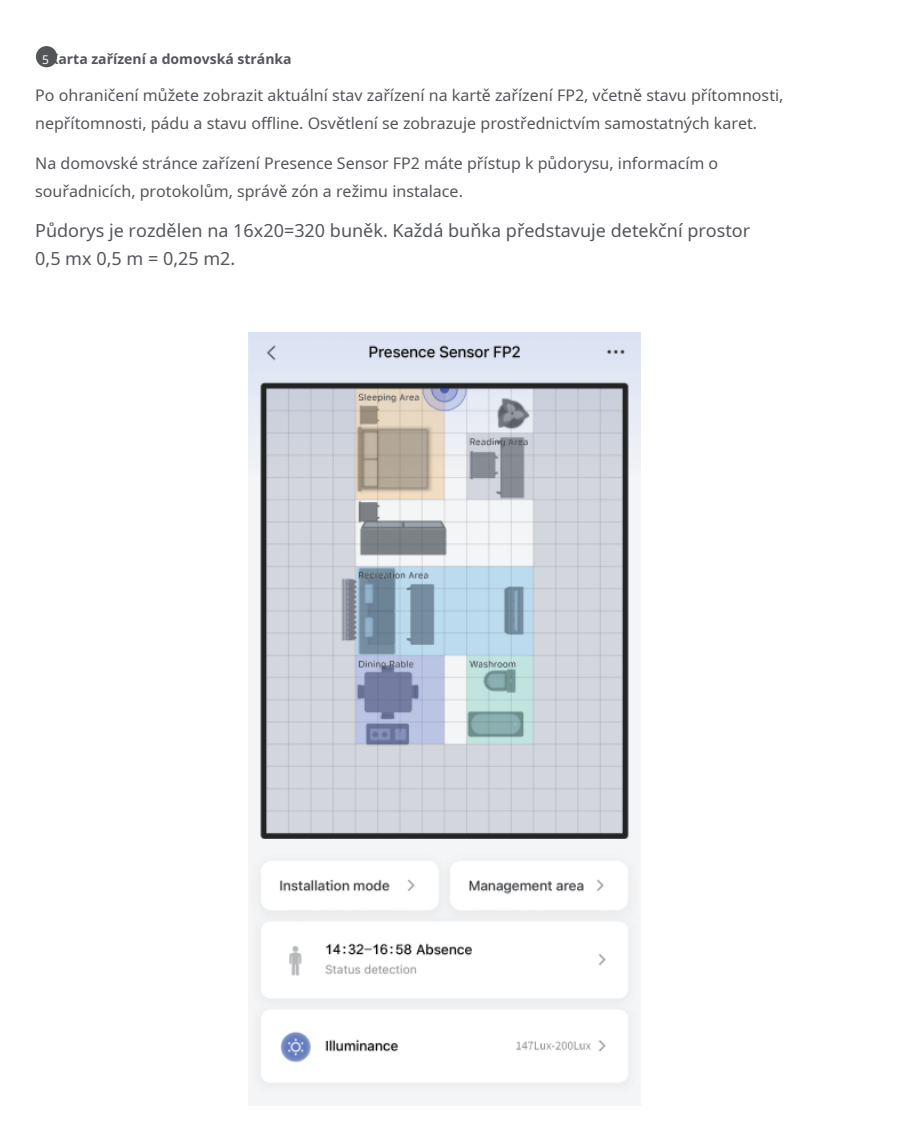
<style>
.page{position:relative;width:908px;height:1134px;background:#fff}
.page>*{position:absolute;margin:0;border:0;box-sizing:border-box;transform-origin:0 0}
.t1{font:18px/28px "Noto Sans";color:#54565b}
.t2{font:16px/28px "Noto Sans";color:#54565b}
.t3{font:700 14px "Noto Sans";color:#54565b}
.s1{font-weight:400;font-size:12px;color:#fff}
</style>
<div class="page">
<div style="left:36px;top:46px;width:21px;height:21px;background:#54555a;border-radius:50%"></div>
<img style="left:248px;top:333px;width:392px;height:772px">
<p class="t3" style="left:42px;top:49px;width:251px"><span class="s1">5</span>Karta zařízení a domovská stránka</p>
<p class="t2" style="left:35px;top:80px;width:749px">Po ohraničení můžete zobrazit aktuální stav zařízení na kartě zařízení FP2, včetně stavu přítomnosti, nepřítomnosti, pádu a stavu offline. Osvětlení se zobrazuje prostřednictvím samostatných karet.</p>
<p class="t2" style="left:35px;top:148px;width:684px">Na domovské stránce zařízení Presence Sensor FP2 máte přístup k půdorysu, informacím o souřadnicích, protokolům, správě zón a režimu instalace.</p>
<p class="t1" style="left:35px;top:216px;width:716px">Půdorys je rozdělen na 16x20=320 buněk. Každá buňka představuje detekční prostor<br>0,5 mx 0,5 m = 0,25 m2.</p>
</div>
